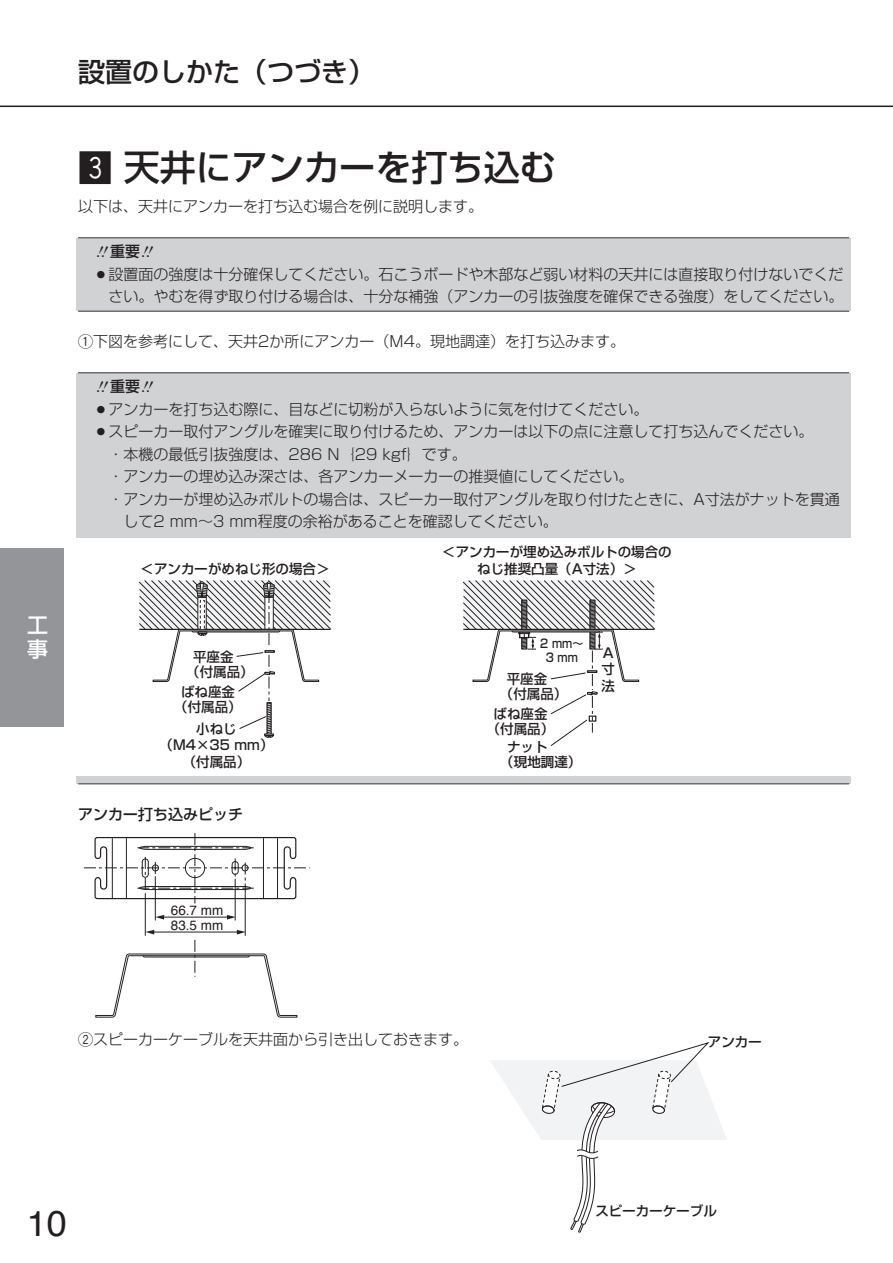
<style>
.page{position:relative;width:893px;height:1263px;background:#fff}
.page>*{position:absolute;margin:0;border:0;box-sizing:border-box;transform-origin:0 0}
.t1{font:36px "Shin Go Medium 90 msp RKSJ H";color:#231f20}
.t2{font:36px "Helvetica";color:#231f20}
.t3{font:27px "Shin Go Medium 90 msp RKSJ H";color:#231f20}
.t4{font:21px/24px "Shin Go Medium 90 msp RKSJ H";color:#fff}
.t5{font:15px/22.5px "Shin Go Light 90 msp RKSJ H";color:#231f20;text-align:right}
.t6{font:15px "Shin Go Medium 90 msp RKSJ H";color:#231f20}
.t7{font:13.5px/15px "Shin Go Medium 90 msp RKSJ H";color:#231f20;text-align:center}
.t8{font:13.5px/15px "Helvetica";color:#231f20}
.t9{font:12px/14.2px "Shin Go Medium 90 msp RKSJ H";color:#231f20;text-align:center;scale:.9 1}
.s1{font-family:"Gthin Hround"}
.s2{font-family:"Gth Hround"}
</style>
<div class="page">
<div style="left:77px;top:373px;width:774px;height:411px;background:#d1d2d4"></div>
<div style="left:77px;top:238px;width:774px;height:73px;background:#d1d2d4"></div>
<hr style="left:78px;top:237px;width:771px;height:1px;background:#6c6d70">
<hr style="left:78px;top:310px;width:771px;height:2px;background:#6c6d70">
<hr style="left:78px;top:372px;width:771px;height:2px;background:#6c6d70">
<hr style="left:78px;top:783px;width:771px;height:2px;background:#6c6d70">
<hr style="left:0;top:106px;width:893px;height:1px;background:#231f20">
<div style="left:0;top:548px;width:64px;height:179px;background:#939598"></div>
<div style="left:77px;top:538px;width:774px;height:238px;background:#fff"></div>
<svg style="left:139px;top:580px;width:192px;height:158px"></svg>
<svg style="left:463px;top:580px;width:192px;height:166px"></svg>
<hr style="left:235px;top:879px;width:1px;height:41px;background:#231f20">
<hr style="left:155px;top:876px;width:1px;height:44px;background:#231f20">
<hr style="left:245px;top:893px;width:1px;height:43px;background:#231f20">
<hr style="left:145px;top:893px;width:1px;height:43px;background:#231f20">
<svg style="left:84px;top:833px;width:226px;height:71px"></svg>
<hr style="left:160px;top:917px;width:72px;height:1px;background:#231f20">
<svg style="left:227px;top:915px;width:9px;height:5px"></svg>
<svg style="left:155px;top:915px;width:9px;height:5px"></svg>
<svg style="left:95px;top:930px;width:203px;height:88px"></svg>
<svg style="left:490px;top:1042px;width:237px;height:191px"></svg>
<h3 class="t4" style="left:27px;top:616px;width:23px">工事</h3>
<h2 class="t3" style="left:78px;top:62px;width:299px">設置のしかた（つづき）</h2>
<h1 class="t1" style="left:78px;top:154px;width:479px"><span class="s1">c</span> 天井にアンカーを打ち込む</h1>
<p class="t5" style="left:78px;top:198px;width:406px">以下は、天井にアンカーを打ち込む場合を例に説明します。</p>
<p class="t6" style="left:110px;top:246px;width:32px">重要</p>
<p class="t5" style="left:93px;top:265px;width:751px">○設置面の強度は十分確保してください。石こうボードや木部など弱い材料の天井には直接取り付けないでください。やむを得ず取り付ける場合は、十分な補強（アンカーの引抜強度を確保できる強度）をしてください。</p>
<p class="t5" style="left:78px;top:333px;width:548px"><span class="s2">q</span>下図を参考にして、天井2か所にアンカー（M4。現地調達）を打ち込みます。</p>
<p class="t6" style="left:110px;top:381px;width:32px">重要</p>
<p class="t5" style="left:93px;top:400px;width:556px">○アンカーを打ち込む際に、目などに切粉が入らないように気を付けてください。</p>
<p class="t5" style="left:93px;top:423px;width:721px">○スピーカー取付アングルを確実に取り付けるため、アンカーは以下の点に注意して打ち込んでください。</p>
<p class="t5" style="left:108px;top:445px;width:360px">・本機の最低引抜強度は、286 N｛29 kgf｝です。</p>
<p class="t5" style="left:108px;top:468px;width:527px">・アンカーの埋め込み深さは、各アンカーメーカーの推奨値にしてください。</p>
<p class="t5" style="left:108px;top:490px;width:733px">・アンカーが埋め込みボルトの場合は、スピーカー取付アングルを取り付けたときに、A寸法がナットを貫通</p>
<p class="t5" style="left:123px;top:513px;width:436px">して2 mm～3 mm程度の余裕があることを確認してください。</p>
<p class="t7" style="left:141px;top:563px;width:191px">＜アンカーがめねじ形の場合＞</p>
<p class="t7" style="left:186px;top:651px;width:69px;text-align:left;text-indent:7px">平座金<br>（付属品）</p>
<p class="t7" style="left:174px;top:686px;width:69px">ばね座金（付属品）</p>
<p class="t7" style="left:160px;top:722px;width:115px;line-height:16.5px">小ねじ（M4×35 mm）（付属品）</p>
<p class="t6" style="left:78px;top:809px;width:167px">アンカー打ち込みピッチ</p>
<p class="t7" style="left:442px;top:546px;width:231px;line-height:16.5px">＜アンカーが埋め込みボルトの場合のねじ推奨凸量（A寸法）＞</p>
<p class="t9" style="left:540px;top:638px;width:49px">2 mm～<br>3 mm</p>
<p class="t7" style="left:601px;top:646px;width:15px;line-height:16.5px;text-align:justify">A寸法</p>
<p class="t7" style="left:500px;top:673px;width:69px;text-align:left;text-indent:7px">平座金<br>（付属品）</p>
<p class="t7" style="left:487px;top:708px;width:69px">ばね座金（付属品）</p>
<p class="t7" style="left:500px;top:741px;width:82px;text-align:left;text-indent:7px">ナット<br>（現地調達）</p>
<p class="t8" style="left:171px;top:904px;width:54px">66.7 mm<br>83.5 mm</p>
<p class="t5" style="left:78px;top:1030px;width:391px"><span class="s2">w</span>スピーカーケーブルを天井面から引き出しておきます。</p>
<p class="t7" style="left:708px;top:1037px;width:55px">アンカー</p>
<h1 class="t2" style="left:27px;top:1209px;width:42px">10</h1>
<p class="t7" style="left:595px;top:1205px;width:123px">スピーカーケーブル</p>
</div>
